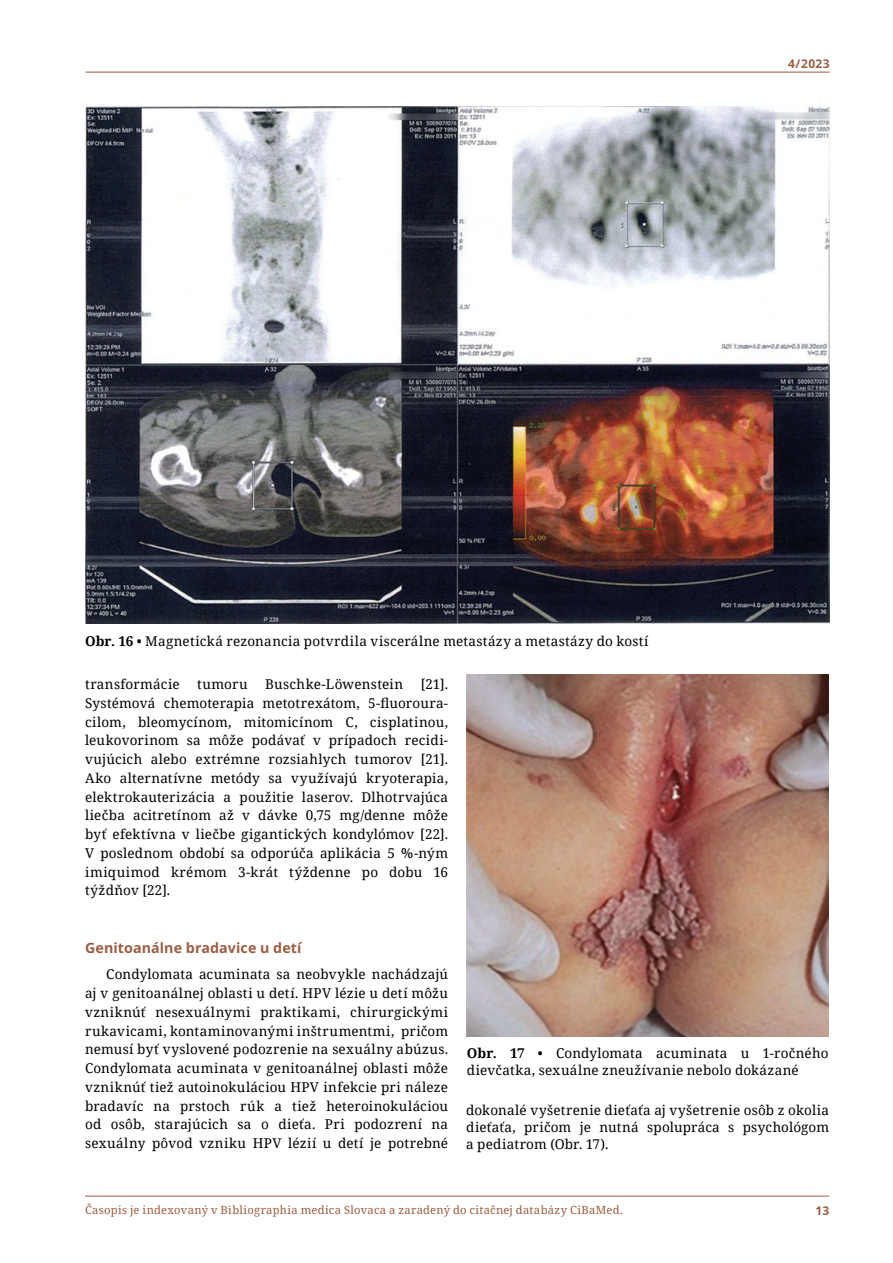
<style>
.page{position:relative;width:893px;height:1263px;background:#fff}
.page>*{position:absolute;margin:0;border:0;box-sizing:border-box;transform-origin:0 0}
.t1{font:700 14.25px "Noto Sans";letter-spacing:.005em;color:#9c5d43}
.t2{font:13.5px/18.8px "Noto Serif";letter-spacing:.015em;color:#000;text-align:justify}
.t3{font:700 12px "Noto Sans";letter-spacing:.03em;color:#9c5d43}
.t4{font:11.25px "Noto Serif";letter-spacing:.025em;color:#9c5d43}
.s1{font-weight:700}
</style>
<div class="page">
<hr style="left:86px;top:72px;width:744px;height:1px;background:#9c5d43">
<hr style="left:85px;top:1196px;width:744px;height:1px;background:#9c5d43">
<img style="left:85px;top:106px;width:744px;height:518px">
<img style="left:467px;top:675px;width:361px;height:361px">
<p class="t3" style="left:788px;top:57px;width:43px">4/2023</p>
<p class="t2" style="left:85px;top:631px;width:565px"><span class="s1">Obr. 16</span> • Magnetická rezonancia potvrdila viscerálne metastázy a metastázy do kostí</p>
<p class="t2" style="left:85px;top:674px;width:96px">transformácie</p>
<p class="t2" style="left:197px;top:674px;width:52px">tumoru</p>
<p class="t2" style="left:265px;top:674px;width:140px">Buschke-Löwenstein</p>
<p class="t2" style="left:85px;top:674px;width:365px;text-indent:336px">[21].<br>Systémová chemoterapia metotrexátom, 5-fluoroura&shy;cilom, bleomycínom, mitomicínom C, cisplatinou, leukovorinom sa môže podávať v prípadoch recidi&shy;vujúcich alebo extrémne rozsiahlych tumorov [21].<br>Ako alternatívne metódy sa využívajú kryoterapia, elektrokauterizácia a použitie laserov. Dlhotrvajúca liečba acitretínom až v dávke 0,75 mg/denne môže byť efektívna v liečbe gigantických kondylómov [22].<br>V poslednom období sa odporúča aplikácia 5 %-ným imiquimod krémom 3-krát týždenne po dobu 16 týždňov [22].</p>
<p class="t1" style="left:85px;top:940px;width:218px">Genitoanálne bradavice u detí</p>
<p class="t2" style="left:85px;top:964px;width:365px;text-indent:21px">Condylomata acuminata sa neobvykle nachádzajú aj v genitoanálnej oblasti u detí. HPV lézie u detí môžu vzniknúť nesexuálnymi praktikami, chirurgickými rukavicami, kontaminovanými inštrumentmi, pričom nemusí byť vyslovené podozrenie na sexuálny abúzus.<br>Condylomata acuminata v genitoanálnej oblasti môže vzniknúť tiež autoinokuláciou HPV infekcie pri náleze bradavíc na prstoch rúk a tiež heteroinokuláciou od osôb, starajúcich sa o dieťa. Pri podozrení na sexuálny pôvod vzniku HPV lézií u detí je potrebné</p>
<p class="t2" style="left:467px;top:1044px;width:363px;line-height:17.2px"><span class="s1">Obr. 17</span> • Condylomata acuminata u 1-ročného dievčatka, sexuálne zneužívanie nebolo dokázané</p>
<p class="t2" style="left:466px;top:1101px;width:365px;line-height:17px">dokonalé vyšetrenie dieťaťa aj vyšetrenie osôb z okolia dieťaťa, pričom je nutná spolupráca s psychológom a pediatrom (Obr. 17).</p>
<p class="t4" style="left:85px;top:1202px;width:539px">Časopis je indexovaný v Bibliographia medica Slovaca a zaradený do citačnej databázy CiBaMed.</p>
<p class="t3" style="left:815px;top:1203px;width:15px">13</p>
</div>
